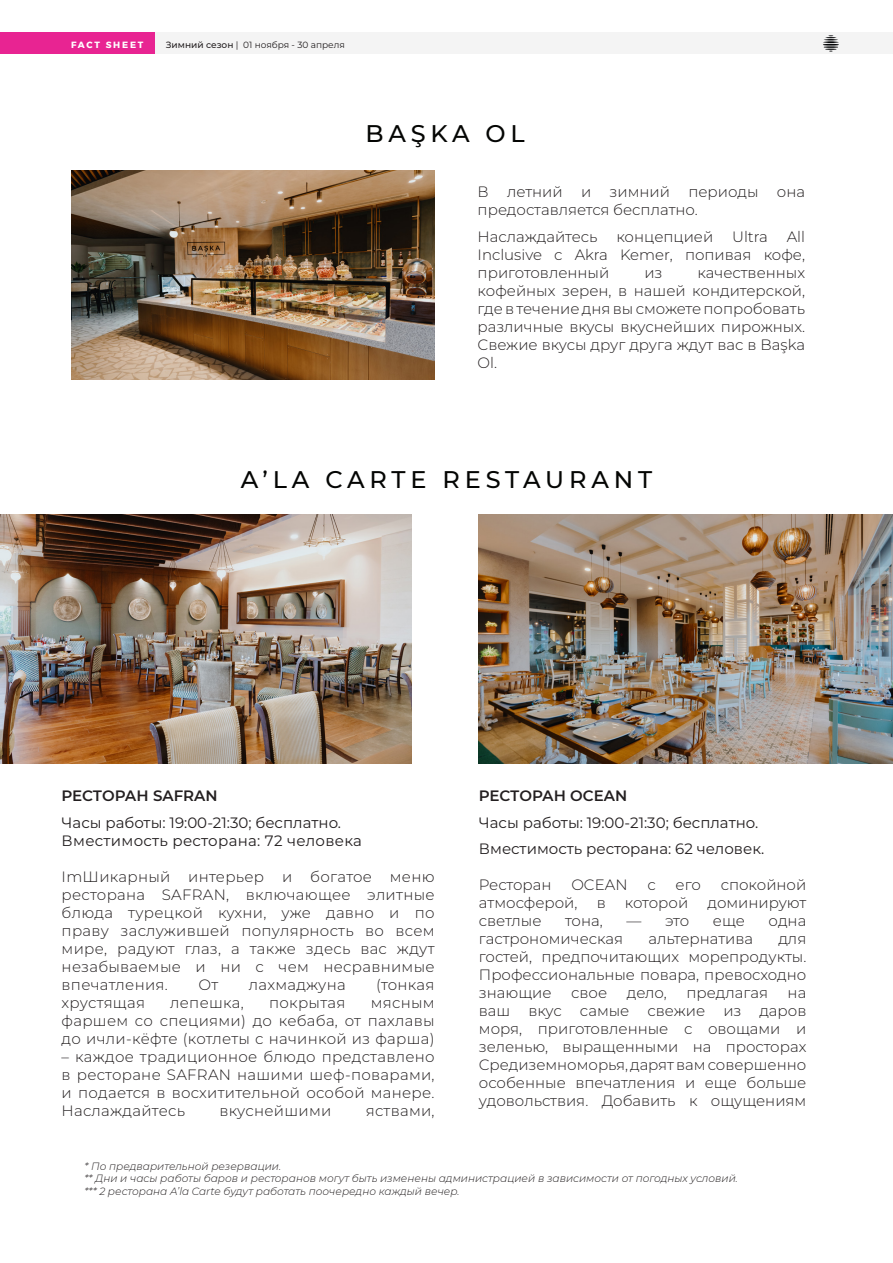
<style>
.page{position:relative;width:893px;height:1263px;background:#fff}
.page>*{position:absolute;margin:0;border:0;box-sizing:border-box;transform-origin:0 0}
.t1{font:500 24px "Montserrat";letter-spacing:.2em;color:#040503}
.t2{font:300 15px/18px "Montserrat";color:#231f20;text-align:justify}
.t3{font:15px "Montserrat";color:#231f20}
.t4{font:300 15px "Montserrat";letter-spacing:.02em;color:#231f20}
.t5{font:15px "Montserrat";letter-spacing:.02em;color:#231f20}
.t6{font:600 15px "Montserrat";color:#231f20}
.t7{font:italic 300 10.5px "Montserrat";color:#231f20}
.t8{font:9px "Montserrat";color:#231f20}
.t9{font:700 9px "Montserrat";letter-spacing:.2em;color:#fff}
.s1{font-weight:500}
</style>
<div class="page">
<div style="left:136px;top:33px;width:757px;height:21px;background:#f4f4f4"></div>
<div style="left:0;top:33px;width:155px;height:21px;background:#e82492"></div>
<svg style="left:823px;top:35px;width:16px;height:17px"></svg>
<img style="left:71px;top:170px;width:364px;height:209px">
<img style="left:0;top:514px;width:411px;height:249px">
<img style="left:478px;top:514px;width:415px;height:249px">
<p class="t9" style="left:71px;top:37px;width:74px">FACT SHEET</p>
<p class="t8" style="left:166px;top:39px;width:181px"><span class="s1">Зимний сезон</span> | 01 ноября - 30 апреля</p>
<p class="t1" style="left:366px;top:117px;width:161px">BAŞKA OL</p>
<p class="t2" style="left:478px;top:182px;width:329px">В летний и зимний периоды она предоставляется бесплатно.</p>
<p class="t2" style="left:478px;top:227px;width:121px">Наслаждайтесь</p>
<p class="t2" style="left:616px;top:227px;width:98px">концепцией</p>
<p class="t2" style="left:732px;top:227px;width:37px">Ultra</p>
<p class="t2" style="left:478px;top:227px;width:329px;text-indent:309px">All Inclusive с Akra Kemer, попивая кофе, приготовленный</p>
<p class="t2" style="left:644px;top:263px;width:19px">из</p>
<p class="t2" style="left:478px;top:263px;width:329px;text-indent:220px">качественных кофейных зерен, в нашей кондитерской, где в течение дня вы сможете попробовать различные вкусы вкуснейших пирожных.<br>Свежие вкусы друг друга ждут вас в Başka Ol.</p>
<p class="t1" style="left:241px;top:462px;width:413px">A’LA CARTE RESTAURANT</p>
<p class="t6" style="left:62px;top:785px;width:157px">РЕСТОРАН SAFRAN</p>
<p class="t3" style="left:62px;top:812px;width:281px">Часы работы: 19:00-21:30; бесплатно.</p>
<p class="t5" style="left:62px;top:830px;width:302px">Вместимость ресторана: 72 человека</p>
<p class="t2" style="left:62px;top:867px;width:374px">ImШикарный интерьер и богатое меню ресторана SAFRAN, включающее элитные блюда турецкой кухни, уже давно и по праву заслужившей популярность во всем мире, радуют глаз, а также здесь вас ждут незабываемые и ни с чем несравнимые впечатления.</p>
<p class="t2" style="left:198px;top:975px;width:21px">От</p>
<p class="t4" style="left:249px;top:974px;width:98px">лахмаджуна</p>
<p class="t2" style="left:376px;top:975px;width:60px">(тонкая</p>
<p class="t2" style="left:62px;top:993px;width:374px;text-indent:309px">мясным фаршем со специями) до кебаба, от пахлавы до ичли-кёфте (котлеты с начинкой из фарша)</p>
<p class="t2" style="left:62px;top:1047px;width:374px">– каждое традиционное блюдо представлено в ресторане SAFRAN нашими шеф-поварами, и подается в восхитительной особой манере.<br>Наслаждайтесь</p>
<p class="t2" style="left:62px;top:993px;width:85px">хрустящая</p>
<p class="t4" style="left:170px;top:992px;width:75px">лепешка,</p>
<p class="t4" style="left:269px;top:992px;width:78px">покрытая</p>
<p class="t4" style="left:220px;top:1100px;width:113px">вкуснейшими</p>
<p class="t4" style="left:366px;top:1100px;width:70px">яствами,</p>
<p class="t6" style="left:479px;top:785px;width:150px">РЕСТОРАН OCEAN</p>
<p class="t3" style="left:479px;top:812px;width:281px">Часы работы: 19:00-21:30; бесплатно.</p>
<p class="t3" style="left:479px;top:839px;width:287px">Вместимость ресторана: 62 человек.</p>
<p class="t2" style="left:479px;top:876px;width:74px">Ресторан</p>
<p class="t2" style="left:571px;top:876px;width:58px">OCEAN</p>
<p class="t2" style="left:647px;top:876px;width:10px">с</p>
<p class="t2" style="left:676px;top:876px;width:27px">его</p>
<p class="t2" style="left:721px;top:876px;width:87px">спокойной</p>
<p class="t2" style="left:479px;top:894px;width:100px">атмосферой,</p>
<p class="t2" style="left:597px;top:894px;width:11px">в</p>
<p class="t2" style="left:625px;top:894px;width:65px">которой</p>
<p class="t2" style="left:707px;top:894px;width:100px">доминируют</p>
<p class="t2" style="left:479px;top:912px;width:64px">светлые</p>
<p class="t2" style="left:565px;top:912px;width:39px">тона,</p>
<p class="t2" style="left:626px;top:912px;width:64px">— это</p>
<p class="t2" style="left:713px;top:912px;width:34px">еще</p>
<p class="t2" style="left:769px;top:912px;width:39px">одна</p>
<p class="t2" style="left:479px;top:930px;width:146px">гастрономическая</p>
<p class="t2" style="left:648px;top:930px;width:106px">альтернатива</p>
<p class="t2" style="left:479px;top:930px;width:329px;text-indent:299px">для гостей, предпочитающих морепродукты.<br>Профессиональные повара, превосходно знающие</p>
<p class="t2" style="left:479px;top:984px;width:329px;text-indent:309px">на ваш вкус самые свежие из даров моря, приготовленные с овощами и зеленью, выращенными на просторах Средиземноморья, дарят вам совершенно особенные впечатления и еще больше удовольствия. Добавить к ощущениям</p>
<p class="t2" style="left:571px;top:984px;width:37px">свое</p>
<p class="t2" style="left:627px;top:984px;width:42px">дело,</p>
<p class="t2" style="left:686px;top:984px;width:83px">предлагая</p>
<p class="t7" style="left:84px;top:1159px;width:198px">* По предварительной резервации.</p>
<p class="t7" style="left:84px;top:1171px;width:655px">** Дни и часы работы баров и ресторанов могут быть изменены администрацией в зависимости от погодных условий.</p>
<p class="t7" style="left:84px;top:1184px;width:377px">*** 2 ресторана A’la Carte будут работать поочередно каждый вечер.</p>
</div>
